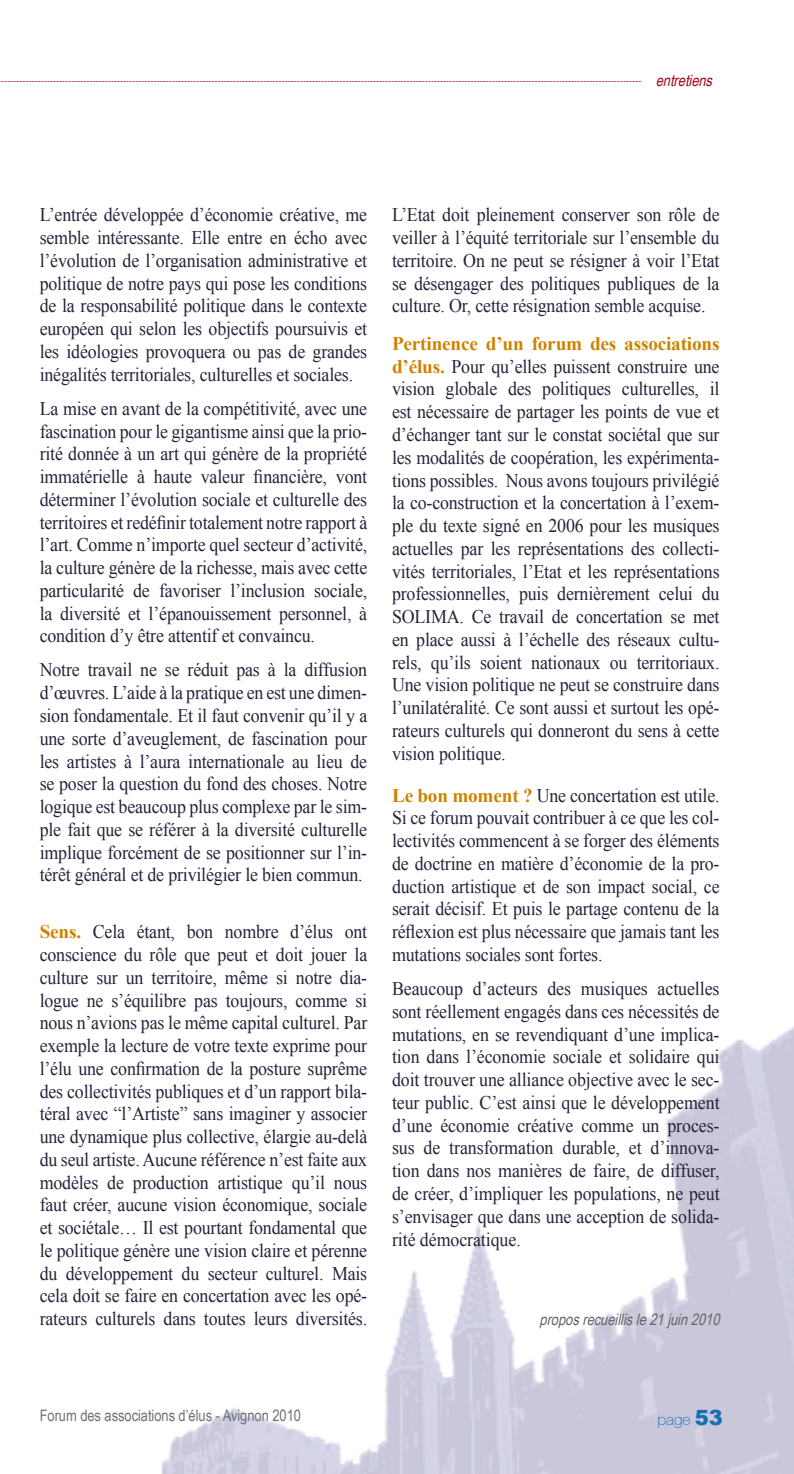
<style>
.page{position:relative;width:794px;height:1474px;background:#fff}
.page>*{position:absolute;margin:0;border:0;box-sizing:border-box;transform-origin:0 0}
.t1{font:19.25px/22.8px "Times New Roman";letter-spacing:-.01em;color:#282139;text-align:justify;scale:.93 1}
.t2{font:15.75px "Arial Narrow";letter-spacing:-.005em;color:#707173}
.t3{font:italic 15.75px "Arial Narrow";color:#646567}
.t4{font:italic 15.75px "Arial Narrow";color:#a40a1a}
.t5{font:100 15.75px "Helvetica 35";color:#007ec4}
.s1{font-weight:700;color:#ce8200}
.s2{font-family:"Arial";font-weight:900;font-size:21px}
</style>
<div class="page">
<img style="left:161px;top:1026px;width:633px;height:447px">
<svg style="left:0;top:81px;width:642px;height:1px"></svg>
<p class="t4" style="left:656px;top:69px;width:62px">entretiens</p>
<p class="t1" style="left:40px;top:203px;width:354px">L’entrée développée d’économie créative, me semble intéressante. Elle entre en écho avec l’évolution de l’organisation administrative et politique de notre pays qui pose les conditions de la responsabilité politique dans le contexte européen qui selon les objectifs poursuivis et les idéologies provoquera ou pas de grandes inégalités territoriales, culturelles et sociales.</p>
<p class="t1" style="left:40px;top:396px;width:354px">La mise en avant de la compétitivité, avec une fascination pour le gigantisme ainsi que la prio&shy;rité donnée à un art qui génère de la propriété immatérielle à haute valeur financière, vont déterminer l’évolution sociale et culturelle des territoires et redéfinir totalement notre rapport à l’art. Comme n’importe quel secteur d’activité, la culture génère de la richesse, mais avec cette particularité de favoriser l’inclusion sociale, la diversité et l’épanouissement personnel, à condition d’y être attentif et convaincu.</p>
<p class="t1" style="left:40px;top:658px;width:354px">Notre travail ne se réduit pas à la diffusion d’œuvres. L’aide à la pratique en est une dimen&shy;sion fondamentale. Et il faut convenir qu’il y a une sorte d’aveuglement, de fascination pour les artistes à l’aura internationale au lieu de se poser la question du fond des choses. Notre logique est beaucoup plus complexe par le sim&shy;ple fait que se référer à la diversité culturelle implique forcément de se positionner sur l’in&shy;térêt général et de privilégier le bien commun.</p>
<p class="t1" style="left:40px;top:920px;width:354px"><span class="s1">Sens.</span> Cela étant, bon nombre d’élus ont conscience du rôle que peut et doit jouer la culture sur un territoire, même si notre dia&shy;logue ne s’équilibre pas toujours, comme si nous n’avions pas le même capital culturel. Par exemple la lecture de votre texte exprime pour l’élu une confirmation de la posture suprême des collectivités publiques et d’un rapport bila&shy;téral avec “l’Artiste” sans imaginer y associer une dynamique plus collective, élargie au-delà du seul artiste. Aucune référence n’est faite aux modèles de production artistique qu’il nous faut créer, aucune vision économique, sociale et sociétale… Il est pourtant fondamental que le politique génère une vision claire et pérenne du développement du secteur culturel. Mais cela doit se faire en concertation avec les opé&shy;rateurs culturels dans toutes leurs diversités.</p>
<p class="t1" style="left:392px;top:203px;width:354px">L’Etat doit pleinement conserver son rôle de veiller à l’équité territoriale sur l’ensemble du territoire. On ne peut se résigner à voir l’Etat se désengager des politiques publiques de la culture. Or, cette résignation semble acquise.</p>
<p class="t1" style="left:392px;top:332px;width:354px"><span class="s1">Pertinence d’un forum des associations d’élus.</span> Pour qu’elles puissent construire une vision globale des politiques culturelles, il est nécessaire de partager les points de vue et d’échanger tant sur le constat sociétal que sur les modalités de coopération, les expérimenta&shy;tions possibles. Nous avons toujours privilégié la co-construction et la concertation à l’exem&shy;ple du texte signé en 2006 pour les musiques actuelles par les représentations des collecti&shy;vités territoriales, l’Etat et les représentations professionnelles, puis dernièrement celui du SOLIMA. Ce travail de concertation se met en place aussi à l’échelle des réseaux cultu&shy;rels, qu’ils soient nationaux ou territoriaux.<br>Une vision politique ne peut se construire dans l’unilatéralité. Ce sont aussi et surtout les opé&shy;rateurs culturels qui donneront du sens à cette vision politique.</p>
<p class="t1" style="left:392px;top:783px;width:354px"><span class="s1">Le bon moment ?</span> Une concertation est utile.<br>Si ce forum pouvait contribuer à ce que les col&shy;lectivités commencent à se forger des éléments de doctrine en matière d’économie de la pro&shy;duction artistique et de son impact social, ce serait décisif. Et puis le partage contenu de la réflexion est plus nécessaire que jamais tant les mutations sociales sont fortes.</p>
<p class="t1" style="left:392px;top:977px;width:354px">Beaucoup d’acteurs des musiques actuelles sont réellement engagés dans ces nécessités de mutations, en se revendiquant d’une implica&shy;tion dans l’économie sociale et solidaire qui doit trouver une alliance objective avec le sec&shy;teur public. C’est ainsi que le développement d’une économie créative comme un proces&shy;sus de transformation durable, et d’innova&shy;tion dans nos manières de faire, de diffuser, de créer, d’impliquer les populations, ne peut s’envisager que dans une acception de solida&shy;rité démocratique.</p>
<p class="t3" style="left:539px;top:1307px;width:186px">proposrecueillisle21juin2010</p>
<p class="t2" style="left:40px;top:1403px;width:263px">Forum des associations d’élus - Avignon 2010</p>
<p class="t5" style="left:657px;top:1409px;width:52px">page <span class="s2">53</span></p>
</div>
